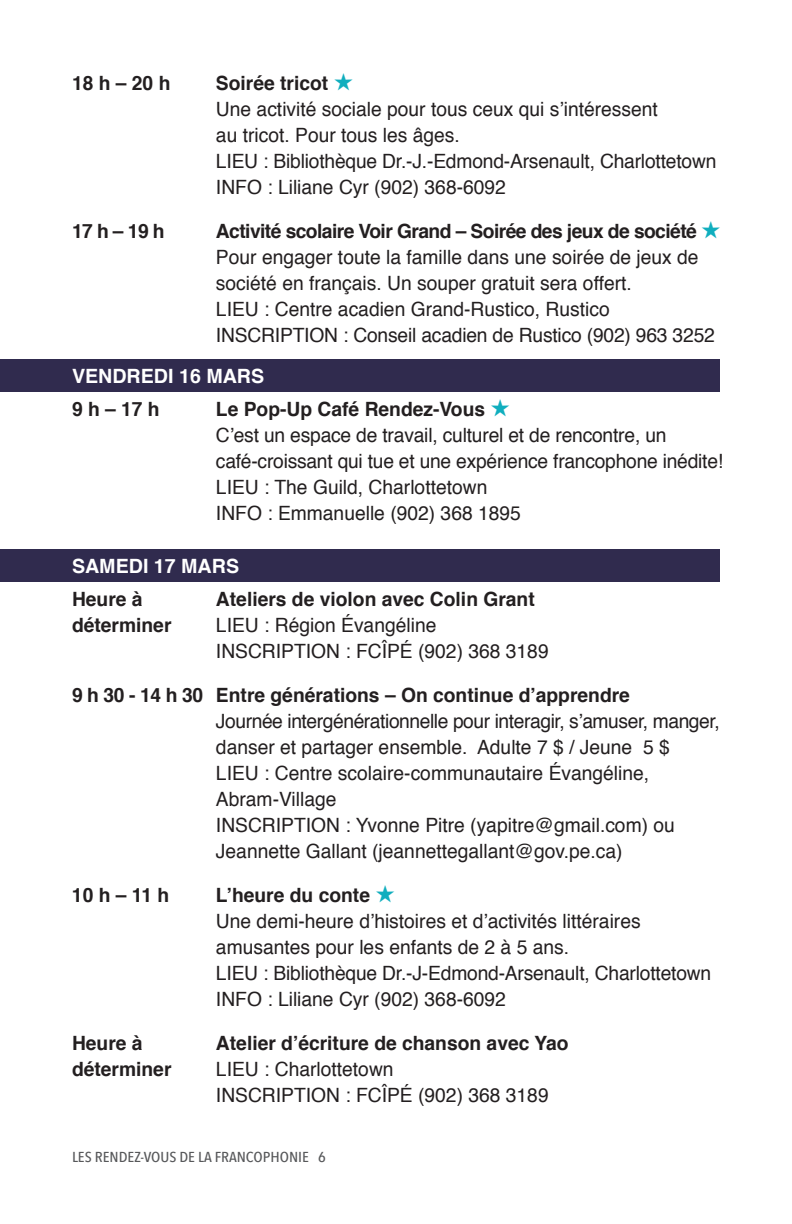
<style>
.page{position:relative;width:792px;height:1224px;background:#fff}
.page>*{position:absolute;margin:0;border:0;box-sizing:border-box;transform-origin:0 0}
.t1{font:19.6px/26px "Helvetica";color:#231f20}
.t2{font:700 19.6px "Helvetica";color:#231f20}
.t3{font:700 19.6px "Helvetica";color:#fff}
.t4{font:500 14.4px "Avenir Next Condensed";color:#57585a;scale:1.11 1}
.s1{font-weight:700}
.s2{color:#10aebe}
</style>
<div class="page">
<div style="left:0;top:359px;width:720px;height:33px;background:#302b4e"></div>
<div style="left:0;top:549px;width:720px;height:33px;background:#302b4e"></div>
<p class="t2" style="left:72px;top:68px;width:100px">18 h – 20 h</p>
<p class="t1" style="left:216px;top:71px;width:502px"><span class="s1">Soirée tricot</span> <span class="s2">★<br></span>Une activité sociale pour tous ceux qui s’intéressent<br>au tricot. Pour tous les âges.<br>LIEU : Bibliothèque Dr.-J.-Edmond-Arsenault, Charlottetown INFO : Liliane Cyr (902) 368-6092</p>
<p class="t2" style="left:72px;top:216px;width:94px">17 h – 19 h</p>
<p class="t1" style="left:216px;top:219px;width:506px"><span class="s1">Activité scolaire Voir Grand – Soirée des jeux de société</span> <span class="s2">★ </span>Pour engager toute la famille dans une soirée de jeux de société en français. Un souper gratuit sera offert.<br>LIEU : Centre acadien Grand-Rustico, Rustico INSCRIPTION : Conseil acadien de Rustico (902) 963 3252</p>
<p class="t3" style="left:72px;top:360px;width:194px">VENDREDI 16 MARS</p>
<p class="t2" style="left:72px;top:393px;width:89px">9 h – 17 h</p>
<p class="t1" style="left:216px;top:397px;width:509px"><span class="s1">Le Pop-Up Café Rendez-Vous</span> <span class="s2">★<br></span>C’est un espace de travail, culturel et de rencontre, un café-croissant qui tue et une expérience francophone inédite!<br>LIEU : The Guild, Charlottetown<br>INFO : Emmanuelle (902) 368 1895</p>
<p class="t3" style="left:72px;top:550px;width:169px">SAMEDI 17 MARS</p>
<p class="t2" style="left:72px;top:583px;width:72px">Heure à</p>
<p class="t2" style="left:216px;top:583px;width:320px">Ateliers de violon avec Colin Grant</p>
<p class="t2" style="left:72px;top:609px;width:101px">déterminer</p>
<p class="t1" style="left:216px;top:613px;width:334px">LIEU : Région Évangéline<br>INSCRIPTION : FCÎPÉ (902) 368 3189</p>
<p class="t2" style="left:72px;top:679px;width:559px">9 h 30 - 14 h 30 Entre générations – On continue d’apprendre</p>
<p class="t1" style="left:216px;top:709px;width:505px">Journée intergénérationnelle pour interagir, s’amuser, manger, danser et partager ensemble. Adulte 7 $ / Jeune 5 $<br>LIEU : Centre scolaire-communautaire Évangéline, Abram-Village<br>INSCRIPTION : Yvonne Pitre (yapitre@gmail.com) ou Jeannette Gallant (jeannettegallant@gov.pe.ca)</p>
<p class="t2" style="left:72px;top:879px;width:99px">10 h – 11 h</p>
<p class="t1" style="left:216px;top:883px;width:497px"><span class="s1">L’heure du conte</span> <span class="s2">★<br></span>Une demi-heure d’histoires et d’activités littéraires amusantes pour les enfants de 2 à 5 ans.<br>LIEU : Bibliothèque Dr.-J-Edmond-Arsenault, Charlottetown INFO : Liliane Cyr (902) 368-6092</p>
<p class="t2" style="left:72px;top:1027px;width:72px">Heure à</p>
<p class="t2" style="left:216px;top:1027px;width:354px">Atelier d’écriture de chanson avec Yao</p>
<p class="t2" style="left:72px;top:1053px;width:101px">déterminer</p>
<p class="t1" style="left:216px;top:1057px;width:334px">LIEU : Charlottetown<br>INSCRIPTION : FCÎPÉ (902) 368 3189</p>
<p class="t4" style="left:72px;top:1148px;width:230px">LES RENDEZ-VOUS DE LA FRANCOPHONIE 6</p>
</div>
